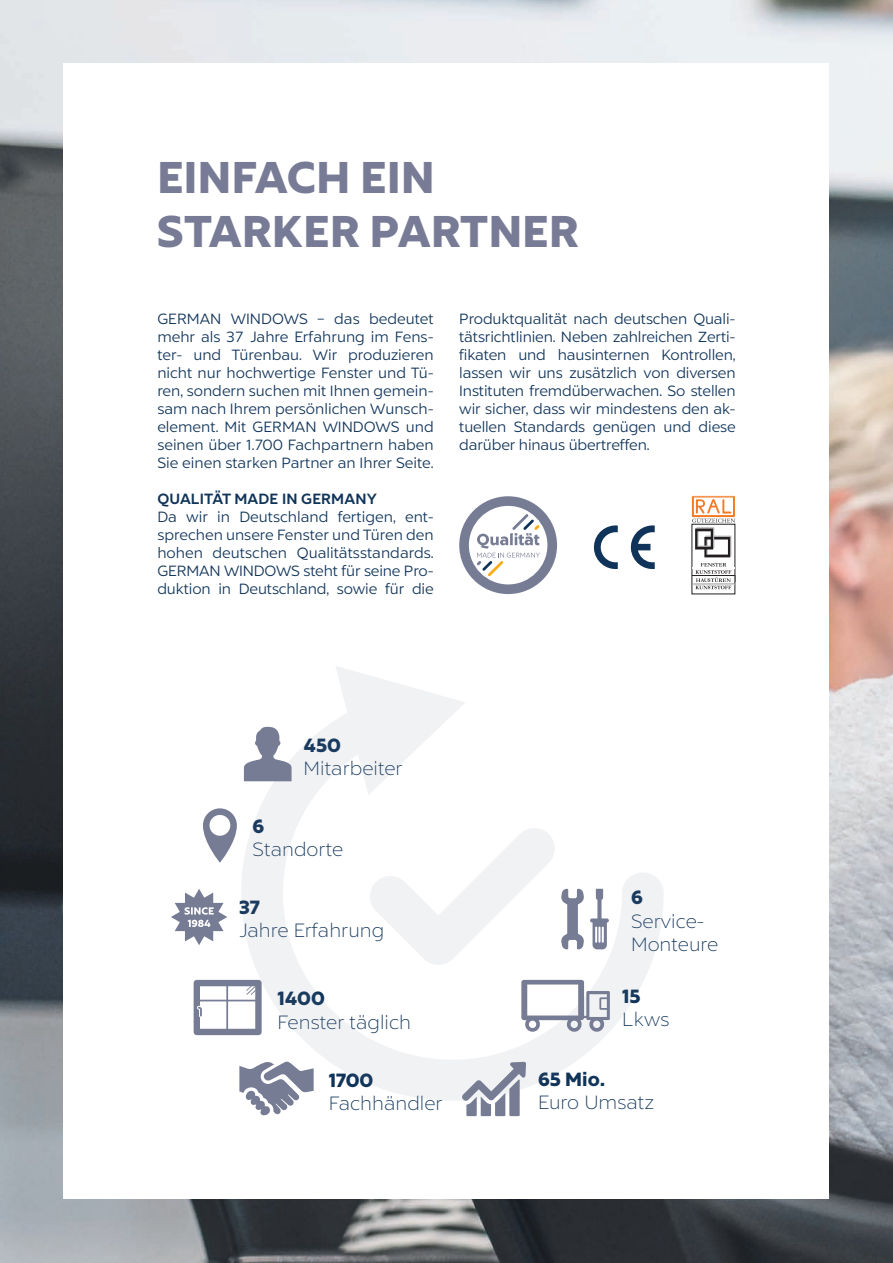
<style>
.page{position:relative;width:893px;height:1263px;background:#fff}
.page>*{position:absolute;margin:0;border:0;box-sizing:border-box;transform-origin:0 0}
.t1{font:900 45px/54px "Liszt FY";letter-spacing:.01em;color:#777b95}
.Headline_Produkt{font:300 19.35px/23.2px "Liszt FY";color:#103459}
.Headline_Produkt-2{font:900 19.35px "Liszt FY";color:#103459}
.Copytext{font:15px/18px "Liszt FY";letter-spacing:-.01em;color:#103459;text-align:justify}
.Headline_Produkt-3{font:700 15px "Liszt FY";letter-spacing:.01em;color:#103459}
</style>
<div class="page">
<img style="left:0;top:0;width:893px;height:1263px">
<div style="left:64px;top:64px;width:765px;height:1135px;background:#fff"></div>
<svg style="left:459px;top:496px;width:98px;height:98px"></svg>
<svg style="left:194px;top:980px;width:47px;height:55px"></svg>
<svg style="left:239px;top:1066px;width:55px;height:50px"></svg>
<svg style="left:171px;top:889px;width:56px;height:56px"></svg>
<svg style="left:203px;top:808px;width:34px;height:55px"></svg>
<svg style="left:466px;top:1101px;width:54px;height:15px"></svg>
<svg style="left:241px;top:666px;width:422px;height:435px"></svg>
<svg style="left:370px;top:828px;width:185px;height:137px"></svg>
<svg style="left:594px;top:525px;width:24px;height:45px"></svg>
<svg style="left:630px;top:525px;width:25px;height:45px"></svg>
<svg style="left:692px;top:495px;width:44px;height:99px"></svg>
<hr style="left:692px;top:584px;width:43px;height:1px;background:#fff">
<hr style="left:692px;top:575px;width:43px;height:1px;background:#231f20">
<hr style="left:692px;top:567px;width:43px;height:2px;background:#fff">
<p class="t1" style="left:157px;top:151px;width:423px">EINFACH EIN<br>STARKER PARTNER</p>
<p class="Copytext" style="left:157px;top:310px;width:278px">GERMAN WINDOWS – das bedeutet mehr als 37 Jahre Erfahrung im Fens&shy;ter- und Türenbau. Wir produzieren nicht nur hochwertige Fenster und Tü&shy;ren, sondern suchen mit Ihnen gemein&shy;sam nach Ihrem persönlichen Wunsch&shy;element. Mit GERMAN WINDOWS und seinen über 1.700 Fachpartnern haben Sie einen starken Partner an Ihrer Seite.</p>
<p class="Headline_Produkt-3" style="left:157px;top:490px;width:221px">QUALITÄT MADE IN GERMANY</p>
<p class="Copytext" style="left:157px;top:508px;width:278px">Da wir in Deutschland fertigen, ent&shy;sprechen unsere Fenster und Türen den hohen deutschen Qualitätsstandards.<br>GERMAN WINDOWS steht für seine Pro&shy;duktion in Deutschland, sowie für die</p>
<p class="Copytext" style="left:459px;top:310px;width:278px">Produktqualität nach deutschen Quali&shy;tätsrichtlinien. Neben zahlreichen Zerti&shy;fikaten und hausinternen Kontrollen, lassen wir uns zusätzlich von diversen Instituten fremdüberwachen. So stellen wir sicher, dass wir mindestens den ak&shy;tuellen Standards genügen und diese darüber hinaus übertreffen.</p>
<p class="Headline_Produkt-2" style="left:304px;top:733px;width:39px">450</p>
<p class="Headline_Produkt" style="left:304px;top:756px;width:101px">Mitarbeiter</p>
<p class="Headline_Produkt-2" style="left:253px;top:814px;width:13px">6</p>
<p class="Headline_Produkt" style="left:253px;top:838px;width:92px">Standorte</p>
<p class="Headline_Produkt-2" style="left:239px;top:895px;width:23px">37</p>
<p class="Headline_Produkt" style="left:239px;top:918px;width:147px">Jahre Erfahrung</p>
<p class="Headline_Produkt-2" style="left:277px;top:986px;width:49px">1400</p>
<p class="Headline_Produkt" style="left:277px;top:1010px;width:135px">Fenster täglich</p>
<p class="Headline_Produkt-2" style="left:329px;top:1067px;width:46px">1700</p>
<p class="Headline_Produkt" style="left:329px;top:1091px;width:115px">Fachhändler</p>
<p class="Headline_Produkt-2" style="left:631px;top:885px;width:13px">6</p>
<p class="Headline_Produkt" style="left:631px;top:909px;width:89px">Service-<br>Monteure</p>
<p class="Headline_Produkt-2" style="left:622px;top:984px;width:20px">15</p>
<p class="Headline_Produkt" style="left:622px;top:1008px;width:49px">Lkws</p>
<p class="Headline_Produkt-2" style="left:538px;top:1067px;width:69px">65 Mio.</p>
<p class="Headline_Produkt" style="left:538px;top:1091px;width:117px">Euro Umsatz</p>
</div>
